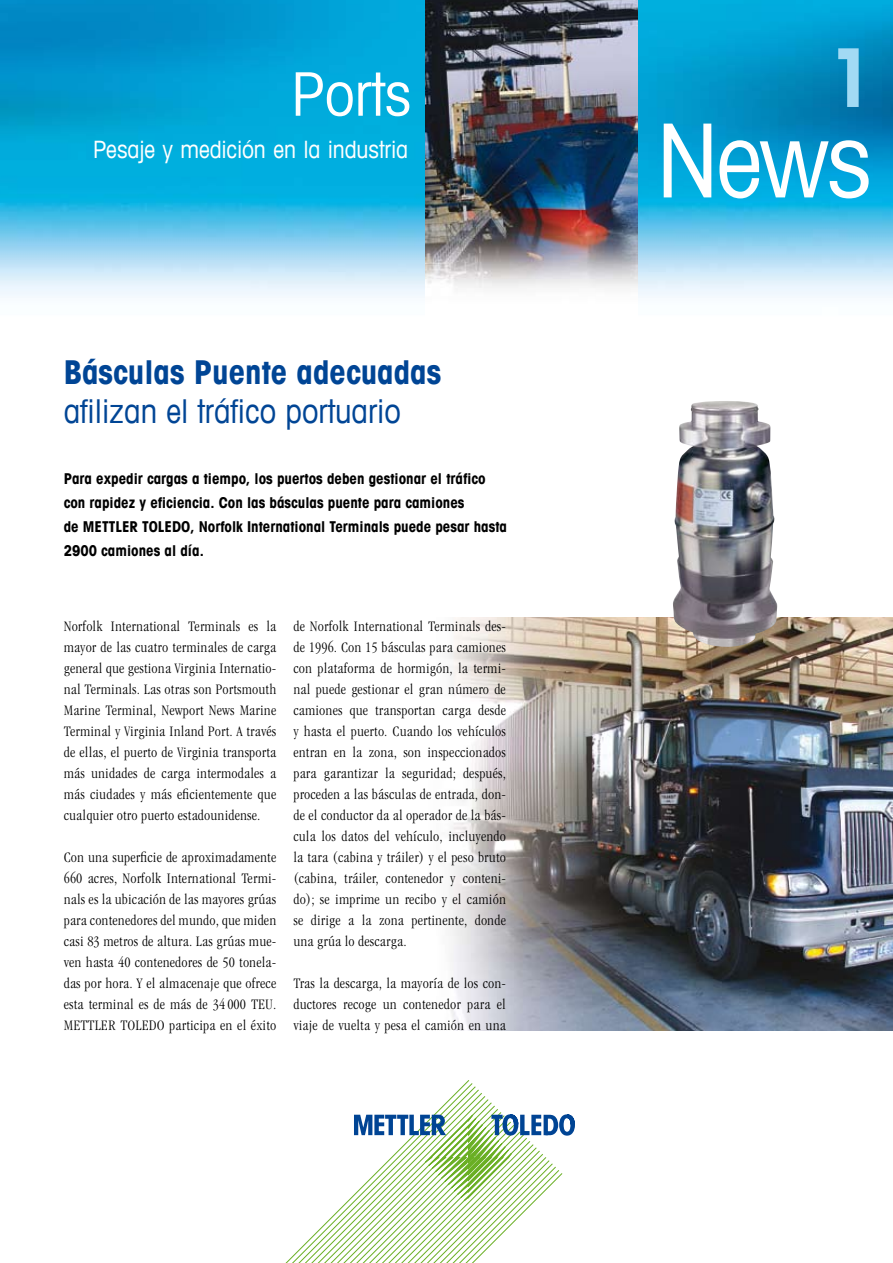
<style>
.page{position:relative;width:893px;height:1263px;background:#fff}
.page>*{position:absolute;margin:0;border:0;box-sizing:border-box;transform-origin:0 0}
.t1{font:condensed 102px "Avant Garde Com";color:#fff}
.t2{font:700 condensed 81px "Avant Garde Com";color:#a2daf4}
.t3{font:condensed 60px "Avant Garde Com";color:#fff}
.t4{font:condensed 33px "Avant Garde Com";color:#004595}
.t5{font:700 condensed 33px "Avant Garde Com";color:#004595}
.t6{font:condensed 24px "Avant Garde Com";letter-spacing:-.005em;color:#fff}
.t7{font:300 condensed 15px/21px "MTD Magazin";letter-spacing:.005em;color:#000;text-align:justify}
.t8{font:700 condensed 15px/24px "Avant Garde Com";color:#000}
</style>
<div class="page">
<svg style="left:285px;top:1080px;width:250px;height:183px"></svg>
<svg style="left:354px;top:1114px;width:221px;height:87px"></svg>
<svg style="left:0;top:0;width:893px;height:298px;background:#30b1dd"></svg>
<img style="left:425px;top:0;width:212px;height:298px">
<img style="left:447px;top:617px;width:446px;height:413px">
<img style="left:673px;top:401px;width:104px;height:246px">
<h3 class="t3" style="left:291px;top:57px;width:121px">Ports</h3>
<h3 class="t6" style="left:93px;top:135px;width:316px">Pesaje y medición en la industria</h3>
<h3 class="t5" style="left:64px;top:351px;width:379px">Básculas Puente adecuadas</h3>
<h3 class="t4" style="left:64px;top:391px;width:339px">afilizan el tráfico portuario</h3>
<p class="t8" style="left:64px;top:466px;width:445px">Para expedir cargas a tiempo, los puertos deben gestionar el tráfico con rapidez y eficiencia. Con las básculas puente para camiones<br>de METTLER TOLEDO, Norfolk International Terminals puede pesar hasta 2900 camiones al día.</p>
<p class="t7" style="left:64px;top:616px;width:214px">Norfolk International Terminals es la mayor de las cuatro terminales de carga general que gestiona Virginia Internatio&shy;nal Terminals. Las otras son Portsmouth Marine Terminal, Newport News Marine Terminal y Virginia Inland Port. A través de ellas, el puerto de Virginia transporta más unidades de carga intermodales a más ciudades y más eficientemente que cualquier otro puerto estadounidense.</p>
<p class="t7" style="left:64px;top:847px;width:214px">Con una superficie de aproximadamente 660 acres, Norfolk International Termi&shy;nals es la ubicación de las mayores grúas para contenedores del mundo, que miden casi 83 metros de altura. Las grúas mue&shy;ven hasta 40 contenedores de 50 tonela&shy;das por hora. Y el almacenaje que ofrece esta terminal es de más de 34 000 TEU.<br>METTLER TOLEDO participa en el éxito</p>
<p class="t7" style="left:293px;top:616px;width:214px">de Norfolk International Terminals des&shy;de 1996. Con 15 básculas para camiones con plataforma de hormigón, la termi&shy;nal puede gestionar el gran número de camiones que transportan carga desde y hasta el puerto. Cuando los vehículos entran en la zona, son inspeccionados para garantizar la seguridad; después, proceden a las básculas de entrada, don&shy;de el conductor da al operador de la bás&shy;cula los datos del vehículo, incluyendo la tara (cabina y tráiler) y el peso bruto (cabina, tráiler, contenedor y conteni&shy;do); se imprime un recibo y el camión se dirige a la zona pertinente, donde una grúa lo descarga.</p>
<p class="t7" style="left:293px;top:973px;width:214px">Tras la descarga, la mayoría de los con&shy;ductores recoge un contenedor para el viaje de vuelta y pesa el camión en una</p>
<h2 class="t2" style="left:829px;top:26px;width:47px">1</h2>
<h1 class="t1" style="left:656px;top:98px;width:217px">News</h1>
</div>
